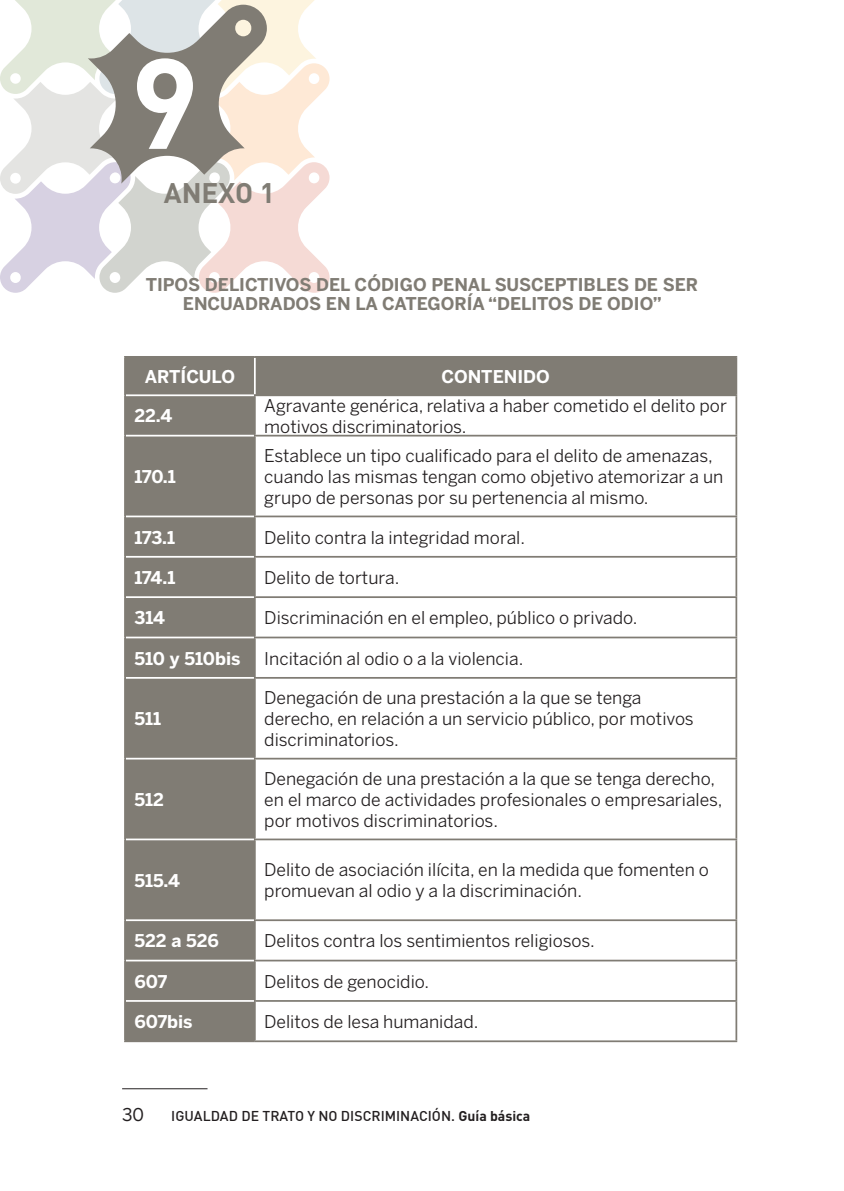
<style>
.page{position:relative;width:844px;height:1191px;background:#fff}
.page>*{position:absolute;margin:0;border:0;box-sizing:border-box;transform-origin:0 0}
.t1{font:700 126px "DIN";color:#fff}
.t2{font:700 28px "DIN";color:#807c74}
.Normala{font:17.5px/21px "Benton Sans";color:#231f20}
.Oin-oharraren_testua{font:700 17.5px/19.2px "Benton Sans";color:#807c74;text-align:center}
.Normala-2{font:700 17.5px "Benton Sans";color:#fff}
.t3{font:17.5px "Benton Sans";color:#231f20}
.t4{font:500 14px "DIN";color:#231f20}
.s1{font-weight:700}
</style>
<div class="page">
<hr style="left:122px;top:1088px;width:85px;height:1px;background:#231f20">
<svg style="left:0;top:0;width:329px;height:293px"></svg>
<div style="left:126px;top:358px;width:609px;height:682px;background:#807c74"></div>
<svg style="left:256px;top:396px;width:479px;height:644px"></svg>
<hr style="left:254px;top:358px;width:2px;height:36px;background:#fff">
<hr style="left:126px;top:394px;width:128px;height:2px;background:#fff">
<hr style="left:126px;top:838px;width:128px;height:2px;background:#fff">
<hr style="left:126px;top:919px;width:128px;height:2px;background:#fff">
<hr style="left:126px;top:757px;width:128px;height:2px;background:#fff">
<hr style="left:126px;top:435px;width:128px;height:1px;background:#fff">
<hr style="left:126px;top:515px;width:128px;height:2px;background:#fff">
<hr style="left:126px;top:556px;width:128px;height:1px;background:#fff">
<hr style="left:126px;top:677px;width:128px;height:1px;background:#fff">
<hr style="left:126px;top:959px;width:128px;height:2px;background:#fff">
<hr style="left:126px;top:1000px;width:128px;height:1px;background:#fff">
<hr style="left:126px;top:596px;width:128px;height:2px;background:#fff">
<hr style="left:126px;top:636px;width:128px;height:2px;background:#fff">
<hr style="left:254px;top:394px;width:483px;height:2px;background:#807c74">
<hr style="left:254px;top:435px;width:483px;height:1px;background:#807c74">
<hr style="left:254px;top:436px;width:2px;height:79px;background:#807c74">
<hr style="left:254px;top:515px;width:483px;height:2px;background:#807c74">
<hr style="left:254px;top:517px;width:2px;height:39px;background:#807c74">
<hr style="left:254px;top:556px;width:483px;height:1px;background:#807c74">
<hr style="left:254px;top:557px;width:2px;height:39px;background:#807c74">
<hr style="left:254px;top:596px;width:483px;height:2px;background:#807c74">
<hr style="left:254px;top:598px;width:2px;height:38px;background:#807c74">
<hr style="left:254px;top:636px;width:483px;height:2px;background:#807c74">
<hr style="left:254px;top:638px;width:2px;height:39px;background:#807c74">
<hr style="left:254px;top:677px;width:483px;height:1px;background:#807c74">
<hr style="left:254px;top:678px;width:2px;height:79px;background:#807c74">
<hr style="left:254px;top:757px;width:483px;height:2px;background:#807c74">
<hr style="left:254px;top:759px;width:2px;height:79px;background:#807c74">
<hr style="left:254px;top:838px;width:483px;height:2px;background:#807c74">
<hr style="left:254px;top:840px;width:2px;height:79px;background:#807c74">
<hr style="left:254px;top:919px;width:483px;height:2px;background:#807c74">
<hr style="left:254px;top:921px;width:2px;height:38px;background:#807c74">
<hr style="left:254px;top:959px;width:483px;height:2px;background:#807c74">
<hr style="left:254px;top:961px;width:2px;height:39px;background:#807c74">
<hr style="left:254px;top:1000px;width:483px;height:1px;background:#807c74">
<hr style="left:254px;top:1001px;width:2px;height:39px;background:#807c74">
<hr style="left:254px;top:396px;width:2px;height:39px;background:#807c74">
<hr style="left:124px;top:356px;width:131px;height:2px;background:#807c74">
<hr style="left:124px;top:358px;width:2px;height:37px;background:#807c74">
<hr style="left:255px;top:356px;width:482px;height:2px;background:#807c74">
<hr style="left:735px;top:358px;width:2px;height:36px;background:#807c74">
<hr style="left:735px;top:396px;width:2px;height:39px;background:#807c74">
<hr style="left:124px;top:435px;width:2px;height:81px;background:#807c74">
<hr style="left:735px;top:436px;width:2px;height:79px;background:#807c74">
<hr style="left:124px;top:516px;width:2px;height:41px;background:#807c74">
<hr style="left:735px;top:517px;width:2px;height:39px;background:#807c74">
<hr style="left:124px;top:557px;width:2px;height:40px;background:#807c74">
<hr style="left:735px;top:557px;width:2px;height:39px;background:#807c74">
<hr style="left:124px;top:597px;width:2px;height:40px;background:#807c74">
<hr style="left:735px;top:598px;width:2px;height:38px;background:#807c74">
<hr style="left:124px;top:637px;width:2px;height:41px;background:#807c74">
<hr style="left:735px;top:638px;width:2px;height:39px;background:#807c74">
<hr style="left:124px;top:678px;width:2px;height:80px;background:#807c74">
<hr style="left:735px;top:678px;width:2px;height:79px;background:#807c74">
<hr style="left:124px;top:758px;width:2px;height:81px;background:#807c74">
<hr style="left:735px;top:759px;width:2px;height:79px;background:#807c74">
<hr style="left:124px;top:839px;width:2px;height:81px;background:#807c74">
<hr style="left:735px;top:840px;width:2px;height:79px;background:#807c74">
<hr style="left:124px;top:920px;width:2px;height:40px;background:#807c74">
<hr style="left:735px;top:921px;width:2px;height:38px;background:#807c74">
<hr style="left:124px;top:960px;width:2px;height:41px;background:#807c74">
<hr style="left:735px;top:961px;width:2px;height:39px;background:#807c74">
<hr style="left:124px;top:1001px;width:2px;height:39px;background:#807c74">
<hr style="left:735px;top:1001px;width:2px;height:39px;background:#807c74">
<hr style="left:124px;top:1040px;width:131px;height:2px;background:#807c74">
<hr style="left:255px;top:1040px;width:482px;height:2px;background:#807c74">
<hr style="left:124px;top:395px;width:2px;height:40px;background:#807c74">
<p class="t1" style="left:130px;top:21px;width:70px">9</p>
<p class="t2" style="left:164px;top:175px;width:113px">ANEXO 1</p>
<p class="Oin-oharraren_testua" style="left:146px;top:275px;width:554px">TIPOS DELICTIVOS DEL CÓDIGO PENAL SUSCEPTIBLES DE SER<br>ENCUADRADOS EN LA CATEGORÍA “DELITOS DE ODIO”</p>
<p class="Normala-2" style="left:145px;top:366px;width:92px">ARTÍCULO</p>
<p class="Normala-2" style="left:441px;top:366px;width:110px">CONTENIDO</p>
<p class="Normala-2" style="left:134px;top:405px;width:39px">22.4</p>
<p class="Normala" style="left:264px;top:395px;width:464px">Agravante genérica, relativa a haber cometido el delito por motivos discriminatorios.</p>
<p class="Normala-2" style="left:134px;top:466px;width:43px">170.1</p>
<p class="Normala" style="left:264px;top:445px;width:460px">Establece un tipo cualificado para el delito de amenazas, cuando las mismas tengan como objetivo atemorizar a un grupo de personas por su pertenencia al mismo.</p>
<p class="Normala-2" style="left:134px;top:527px;width:42px">173.1</p>
<p class="Normala" style="left:264px;top:526px;width:262px">Delito contra la integridad moral.</p>
<p class="Normala-2" style="left:134px;top:567px;width:42px">174.1</p>
<p class="Normala" style="left:264px;top:567px;width:136px">Delito de tortura.</p>
<p class="Normala-2" style="left:134px;top:607px;width:32px">314</p>
<p class="Normala" style="left:264px;top:607px;width:374px">Discriminación en el empleo, público o privado.</p>
<p class="Normala-2" style="left:134px;top:648px;width:107px">510 y 510bis</p>
<p class="Normala" style="left:264px;top:647px;width:260px">Incitación al odio o a la violencia.</p>
<p class="Normala-2" style="left:134px;top:708px;width:28px">511</p>
<p class="Normala-2" style="left:134px;top:789px;width:31px">512</p>
<p class="Normala" style="left:264px;top:687px;width:431px">Denegación de una prestación a la que se tenga derecho, en relación a un servicio público, por motivos discriminatorios.</p>
<p class="Normala" style="left:264px;top:768px;width:459px">Denegación de una prestación a la que se tenga derecho, en el marco de actividades profesionales o empresariales, por motivos discriminatorios.</p>
<p class="Normala-2" style="left:134px;top:870px;width:47px">515.4</p>
<p class="Normala" style="left:264px;top:859px;width:446px">Delito de asociación ilícita, en la medida que fomenten o promuevan al odio y a la discriminación.</p>
<p class="Normala-2" style="left:134px;top:930px;width:86px">522 a 526</p>
<p class="Normala" style="left:264px;top:930px;width:332px">Delitos contra los sentimientos religiosos.</p>
<p class="Normala-2" style="left:134px;top:971px;width:34px">607</p>
<p class="Normala" style="left:264px;top:970px;width:166px">Delitos de genocidio.</p>
<p class="Normala-2" style="left:134px;top:1011px;width:60px">607bis</p>
<p class="Normala" style="left:264px;top:1011px;width:216px">Delitos de lesa humanidad.</p>
<p class="t3" style="left:122px;top:1103px;width:24px">30</p>
<p class="t4" style="left:171px;top:1106px;width:360px">IGUALDAD DE TRATO Y NO DISCRIMINACIÓN. <span class="s1">Guía básica</span></p>
</div>
